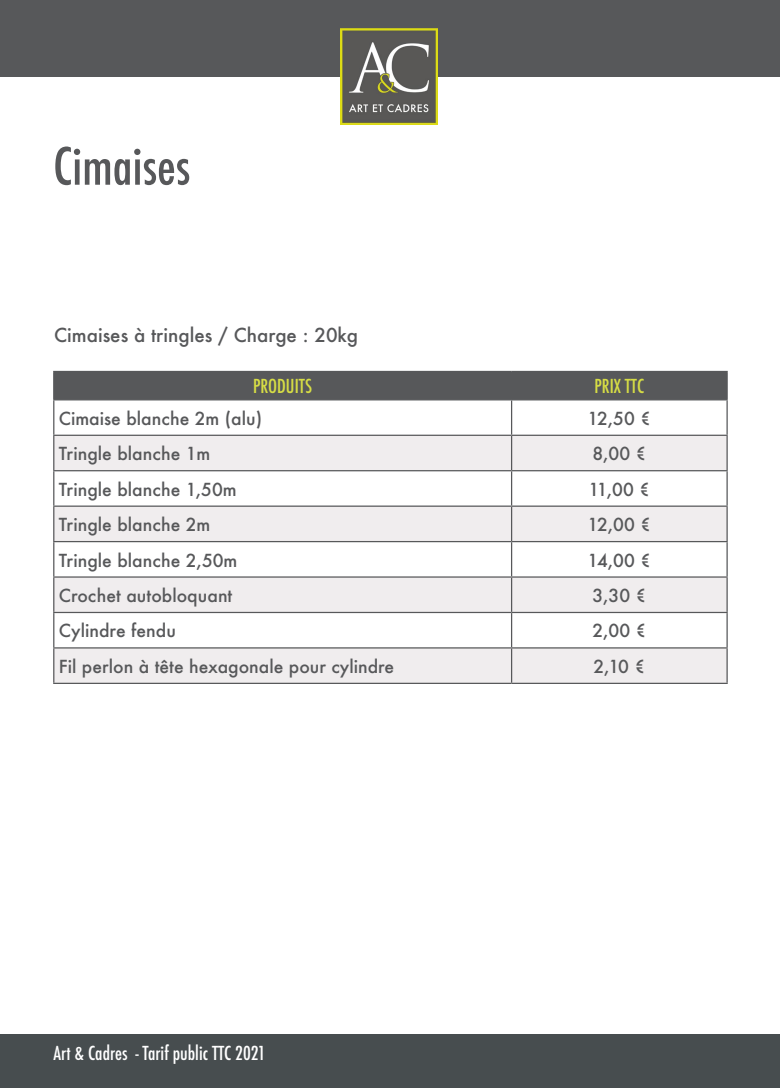
<style>
.page{position:relative;width:780px;height:1088px;background:#fff}
.page>*{position:absolute;margin:0;border:0;box-sizing:border-box;transform-origin:0 0}
.t1{font:500 condensed 50px "Futura";color:#57585a}
.t2{font:500 18.75px "Futura";color:#57585a}
.t3{font:500 condensed 18.75px "Futura";color:#fff}
.t4{font:500 condensed 18.75px "Futura";color:#d6dd45}
.t5{font:500 17.5px "Futura";color:#57585a}
</style>
<div class="page">
<svg style="left:54px;top:436px;width:672px;height:176px;fill:#f0edee"></svg>
<svg style="left:54px;top:613px;width:672px;height:70px"></svg>
<hr style="left:53px;top:576px;width:458px;height:2px;background:#57585a">
<hr style="left:511px;top:576px;width:216px;height:2px;background:#57585a">
<hr style="left:53px;top:612px;width:458px;height:1px;background:#57585a">
<hr style="left:511px;top:612px;width:216px;height:1px;background:#57585a">
<hr style="left:53px;top:647px;width:458px;height:1px;background:#57585a">
<hr style="left:511px;top:647px;width:216px;height:1px;background:#57585a">
<hr style="left:53px;top:683px;width:458px;height:1px;background:#57585a">
<hr style="left:511px;top:683px;width:216px;height:1px;background:#57585a">
<hr style="left:53px;top:400px;width:1px;height:35px;background:#57585a">
<hr style="left:511px;top:400px;width:1px;height:35px;background:#57585a">
<hr style="left:726px;top:400px;width:1px;height:35px;background:#57585a">
<hr style="left:53px;top:542px;width:1px;height:34px;background:#57585a">
<hr style="left:511px;top:542px;width:1px;height:34px;background:#57585a">
<hr style="left:726px;top:542px;width:1px;height:34px;background:#57585a">
<hr style="left:53px;top:578px;width:1px;height:34px;background:#57585a">
<hr style="left:511px;top:578px;width:1px;height:34px;background:#57585a">
<hr style="left:726px;top:578px;width:1px;height:34px;background:#57585a">
<hr style="left:53px;top:613px;width:1px;height:34px;background:#57585a">
<hr style="left:511px;top:613px;width:1px;height:34px;background:#57585a">
<hr style="left:726px;top:613px;width:1px;height:34px;background:#57585a">
<hr style="left:53px;top:648px;width:1px;height:35px;background:#57585a">
<hr style="left:511px;top:648px;width:1px;height:35px;background:#57585a">
<hr style="left:726px;top:648px;width:1px;height:35px;background:#57585a">
<hr style="left:53px;top:507px;width:1px;height:34px;background:#57585a">
<hr style="left:511px;top:507px;width:1px;height:34px;background:#57585a">
<hr style="left:726px;top:507px;width:1px;height:34px;background:#57585a">
<hr style="left:53px;top:541px;width:458px;height:1px;background:#57585a">
<hr style="left:511px;top:541px;width:216px;height:1px;background:#57585a">
<hr style="left:53px;top:435px;width:458px;height:1px;background:#57585a">
<hr style="left:53px;top:436px;width:1px;height:34px;background:#57585a">
<hr style="left:511px;top:435px;width:216px;height:1px;background:#57585a">
<hr style="left:511px;top:436px;width:1px;height:34px;background:#57585a">
<hr style="left:726px;top:436px;width:1px;height:34px;background:#57585a">
<hr style="left:53px;top:470px;width:458px;height:1px;background:#57585a">
<hr style="left:53px;top:471px;width:1px;height:34px;background:#57585a">
<hr style="left:511px;top:470px;width:216px;height:1px;background:#57585a">
<hr style="left:511px;top:471px;width:1px;height:34px;background:#57585a">
<hr style="left:726px;top:471px;width:1px;height:34px;background:#57585a">
<hr style="left:53px;top:505px;width:458px;height:2px;background:#57585a">
<hr style="left:511px;top:505px;width:216px;height:2px;background:#57585a">
<div style="left:53px;top:371px;width:674px;height:28px;background:#57585a"></div>
<hr style="left:53px;top:399px;width:458px;height:1px;background:#57585a">
<hr style="left:511px;top:399px;width:216px;height:1px;background:#57585a">
<div style="left:0;top:0;width:780px;height:77px;background:#57585a"></div>
<img style="left:340px;top:28px;width:97px;height:97px">
<div style="left:1px;top:1035px;width:779px;height:53px;background:#474d4f"></div>
<p class="t1" style="left:53px;top:134px;width:139px">Cimaises</p>
<p class="t2" style="left:54px;top:322px;width:305px">Cimaises à tringles / Charge : 20kg</p>
<p class="t4" style="left:253px;top:374px;width:61px">PRODUITS</p>
<p class="t4" style="left:594px;top:374px;width:51px">PRIX TTC</p>
<p class="t5" style="left:59px;top:406px;width:205px">Cimaise blanche 2m (alu)</p>
<p class="t5" style="left:587px;top:406px;width:65px">12,50 €</p>
<p class="t5" style="left:59px;top:442px;width:153px">Tringle blanche 1m</p>
<p class="t5" style="left:592px;top:442px;width:56px">8,00 €</p>
<p class="t5" style="left:59px;top:477px;width:179px">Tringle blanche 1,50m</p>
<p class="t5" style="left:588px;top:477px;width:63px">11,00 €</p>
<p class="t5" style="left:59px;top:513px;width:153px">Tringle blanche 2m</p>
<p class="t5" style="left:587px;top:513px;width:65px">12,00 €</p>
<p class="t5" style="left:59px;top:548px;width:180px">Tringle blanche 2,50m</p>
<p class="t5" style="left:587px;top:548px;width:65px">14,00 €</p>
<p class="t5" style="left:59px;top:583px;width:175px">Crochet autobloquant</p>
<p class="t5" style="left:592px;top:583px;width:56px">3,30 €</p>
<p class="t5" style="left:59px;top:619px;width:119px">Cylindre fendu</p>
<p class="t5" style="left:592px;top:619px;width:56px">2,00 €</p>
<p class="t5" style="left:59px;top:654px;width:337px">Fil perlon à tête hexagonale pour cylindre</p>
<p class="t5" style="left:593px;top:654px;width:53px">2,10 €</p>
<p class="t3" style="left:53px;top:1041px;width:214px">Art &amp; Cadres - Tarif public TTC 2021</p>
</div>
